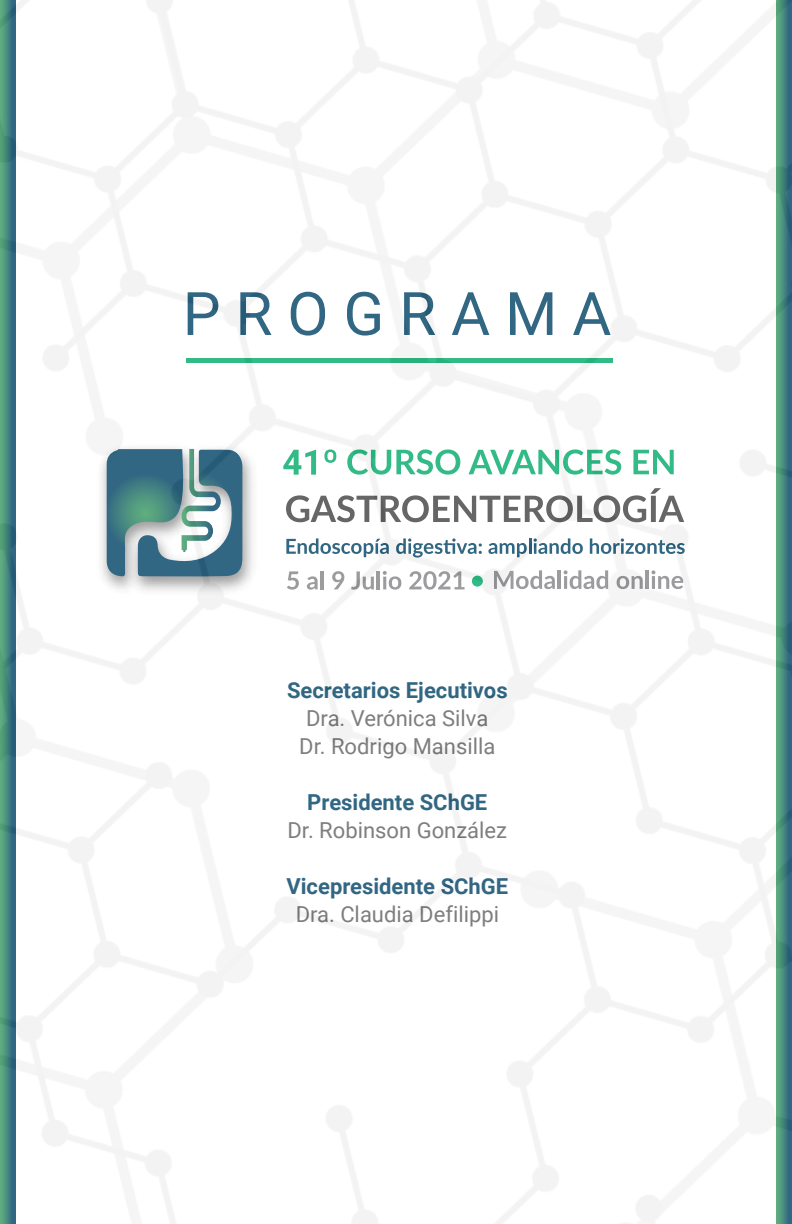
<style>
.page{position:relative;width:792px;height:1224px;background:#fff}
.page>*{position:absolute;margin:0;border:0;box-sizing:border-box;transform-origin:0 0}
.t1{font:60px "Roboto";color:#004265}
.t2{font:22px/28px "Roboto";color:#605f5f;text-align:center}
.t3{font:700 22px "Roboto";color:#004265}
</style>
<div class="page">
<img style="left:0;top:0;width:792px;height:1224px">
<h1 class="t1" style="left:183px;top:272px;width:430px">P R O G R A M A</h1>
<p class="t3" style="left:287px;top:675px;width:222px">Secretarios Ejecutivos</p>
<p class="t2" style="left:299px;top:703px;width:198px">Dra. Verónica Silva<br>Dr. Rodrigo Mansilla</p>
<p class="t3" style="left:307px;top:787px;width:182px">Presidente SChGE</p>
<p class="t2" style="left:288px;top:815px;width:221px">Dr. Robinson González</p>
<p class="t3" style="left:286px;top:871px;width:223px">Vicepresidente SChGE</p>
<p class="t2" style="left:296px;top:899px;width:205px">Dra. Claudia Defilippi</p>
</div>
